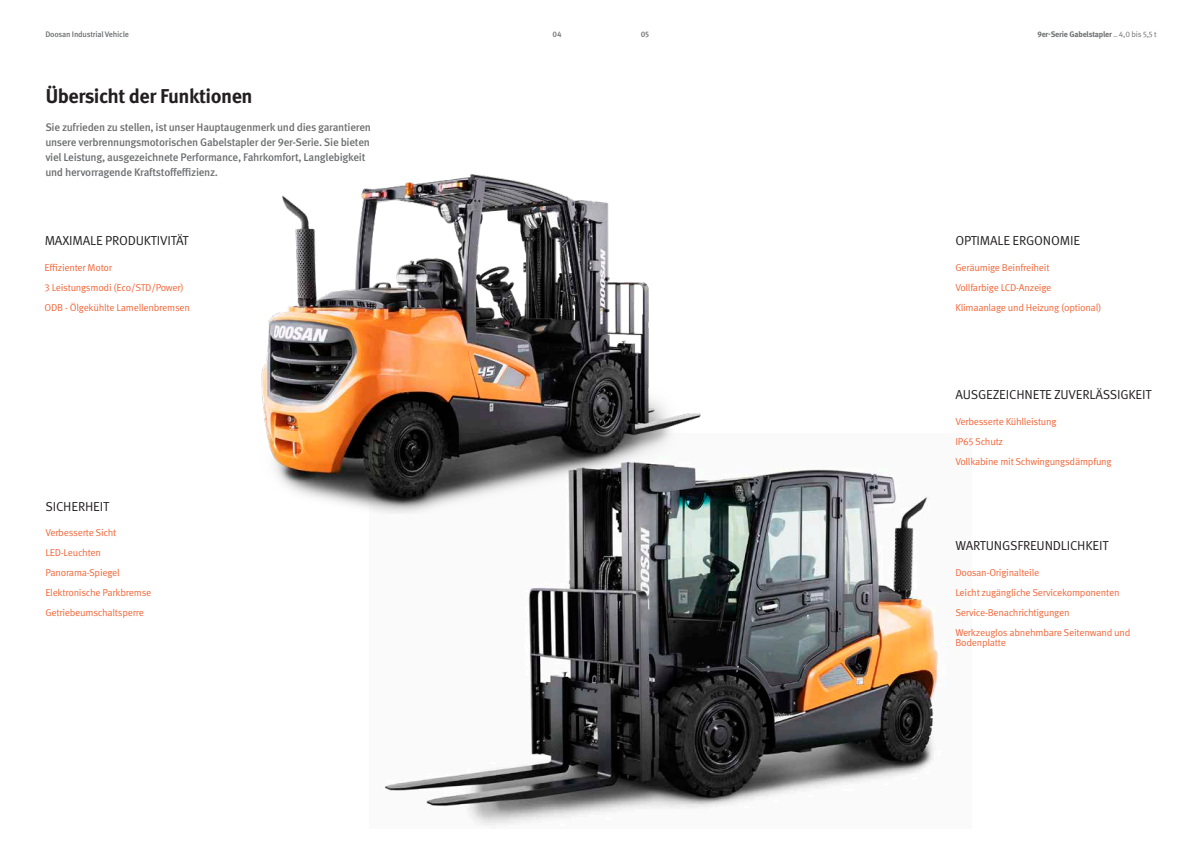
<style>
.page{position:relative;width:1202px;height:854px;background:#fff}
.page>*{position:absolute;margin:0;border:0;box-sizing:border-box;transform-origin:0 0}
.t1{font:700 20px "Meta Pro";letter-spacing:-.025em;color:#231f20}
.t2{font:13px "Meta Pro";letter-spacing:-.015em;color:#231f20}
.t3{font:500 11px/15px "Meta Pro";letter-spacing:-.025em;color:#6d6f71}
.t4{font:10px/20px "Meta Pro";letter-spacing:-.025em;color:#f26639}
.t5{font:700 8px "Meta Pro";letter-spacing:-.025em;color:#6d6f71}
.t6{font:500 8px "Meta Pro";letter-spacing:-.025em;color:#6d6f71}
.s1{font-weight:400}
</style>
<div class="page">
<img style="left:384px;top:468px;width:562px;height:357px">
<img style="left:261px;top:174px;width:456px;height:339px">
<p class="t6" style="left:45px;top:29px;width:85px">Doosan Industrial Vehicle</p>
<p class="t6" style="left:553px;top:29px;width:10px">04</p>
<p class="t6" style="left:641px;top:29px;width:10px">05</p>
<h1 class="t1" style="left:45px;top:84px;width:209px">Übersicht der Funktionen</h1>
<p class="t3" style="left:45px;top:120px;width:327px">Sie zufrieden zu stellen, ist unser Hauptaugenmerk und dies garantieren unsere verbrennungsmotorischen Gabelstapler der 9er-Serie. Sie bieten viel Leistung, ausgezeichnete Performance, Fahrkomfort, Langlebigkeit und hervorragende Kraftstoffeffizienz.</p>
<h2 class="t2" style="left:45px;top:232px;width:145px">MAXIMALE PRODUKTIVITÄT</h2>
<p class="t4" style="left:45px;top:258px;width:147px">Effizienter Motor<br>3 Leistungsmodi (Eco/STD/Power)<br>ODB - Ölgekühlte Lamellenbremsen</p>
<p class="t5" style="left:1037px;top:29px;width:121px">9er-Serie Gabelstapler <span class="s1">_ 4,0 bis 5,5 t</span></p>
<h2 class="t2" style="left:955px;top:232px;width:126px">OPTIMALE ERGONOMIE</h2>
<p class="t4" style="left:955px;top:258px;width:148px">Geräumige Beinfreiheit<br>Vollfarbige LCD-Anzeige<br>Klimaanlage und Heizung (optional)</p>
<h2 class="t2" style="left:955px;top:386px;width:198px">AUSGEZEICHNETE ZUVERLÄSSIGKEIT</h2>
<p class="t4" style="left:955px;top:412px;width:158px">Verbesserte Kühlleistung<br>IP65 Schutz<br>Vollkabine mit Schwingungsdämpfung</p>
<h2 class="t2" style="left:45px;top:498px;width:65px">SICHERHEIT</h2>
<p class="t4" style="left:45px;top:522px;width:108px">Verbesserte Sicht<br>LED-Leuchten<br>Panorama-Spiegel<br>Elektronische Parkbremse<br>Getriebeumschaltsperre</p>
<h2 class="t2" style="left:955px;top:536px;width:154px">WARTUNGSFREUNDLICHKEIT</h2>
<p class="t4" style="left:955px;top:562px;width:177px">Doosan-Originalteile<br>Leicht zugängliche Servicekomponenten Service-Benachrichtigungen<br>Werkzeuglos abnehmbare Seitenwand und</p>
<p class="t4" style="left:955px;top:632px;width:52px">Bodenplatte</p>
</div>
